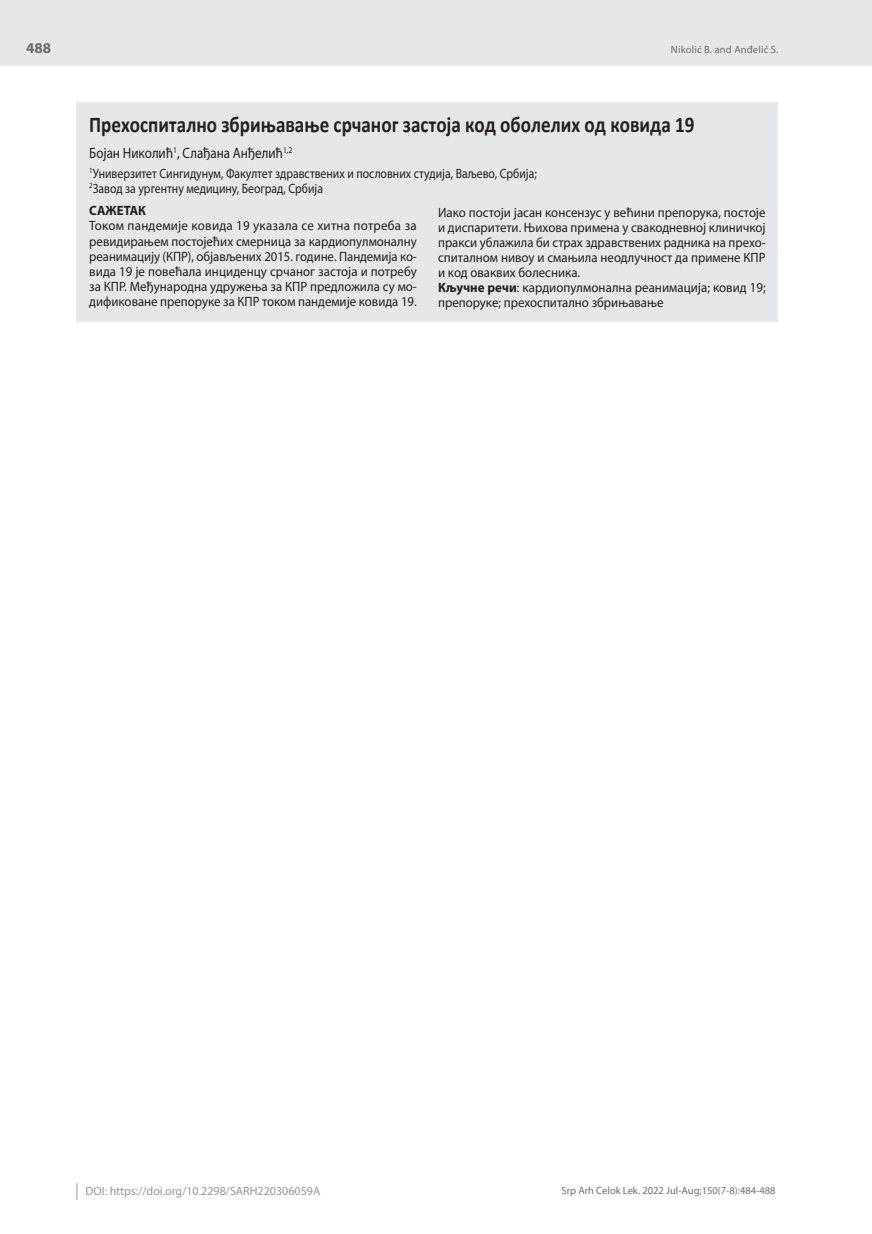
<style>
.page{position:relative;width:872px;height:1234px;background:#fff}
.page>*{position:absolute;margin:0;border:0;box-sizing:border-box;transform-origin:0 0}
.t1{font:700 22.5px "Calibri";color:#231f20;scale:.85 1}
.t2{font:15px "Myriad Pro";color:#231f20;scale:.87 1}
.t3{font:700 15px "Myriad Pro";color:#6c6d70}
.t4{font:13.5px/15px "Myriad Pro";color:#231f20;scale:.95 1}
.t5{font:13.5px/15px "Myriad Pro";color:#231f20;text-align:justify;scale:.96 1}
.t6{font:13.5px/15px "Myriad Pro";color:#231f20;scale:.87 1}
.t7{font:700 13.5px "Myriad Pro";color:#231f20;scale:.95 1}
.t8{font:12px "Myriad Pro";color:#939598}
.t9{font:10.5px "Myriad Pro";color:#6c6d70}
.s1{font-weight:700}
</style>
<div class="page">
<div style="left:0;top:0;width:872px;height:66px;background:#e6e7e9"></div>
<svg style="left:77px;top:1183px;width:1px;height:16px"></svg>
<div style="left:77px;top:102px;width:701px;height:219px;background:#e6e7e9"></div>
<p class="t3" style="left:26px;top:38px;width:26px">488</p>
<p class="t9" style="left:671px;top:43px;width:109px">Nikolić B. and Anđelić S.</p>
<h1 class="t1" style="left:89px;top:108px;width:713px">Прехоспитално збрињавање срчаног застоја код оболелих од ковида 19</h1>
<p class="t2" style="left:89px;top:144px;width:235px">Бојан Николић<sup>1</sup>, Слађана Анђелић<sup>1,2</sup></p>
<p class="t6" style="left:89px;top:165px;width:516px"><sup>1</sup>Универзитет Сингидунум, Факултет здравствених и пословних студија, Ваљевo, Србија;<br><sup>2</sup>Завод за ургентну медицину, Београд, Србија</p>
<p class="t7" style="left:89px;top:202px;width:61px">САЖЕТАК</p>
<p class="t5" style="left:89px;top:218px;width:343px">Током пандемије ковидa 19 указала се хитна потреба за ревидирањем постојећих смерница за кардиопулмоналну реанимацију (КПР), објављених 2015. године. Пандемија ко&shy;вида 19 је повећала инциденцу срчаног застоја и потребу за КПР. Међународна удружења за КПР предложила су мо&shy;дификоване препоруке за КПР током пандемије ковидa 19.</p>
<p class="t4" style="left:438px;top:204px;width:346px">Иако постоји јасан консензус у већини препорука, постоје и диспаритети. Њихова примена у свакодневној клиничкој пракси ублажила би страх здравствених радника на прехо&shy;спиталном нивоу и смањила неодлучност да примене КПР и код оваквих болесника.<br><span class="s1">Кључне речи</span>: кардиопулмонална реанимација; ковид 19; препоруке; прехоспитално збрињавање</p>
<p class="t8" style="left:86px;top:1183px;width:236px">DOI: https://doi.org/10.2298/SARH220306059A</p>
<p class="t9" style="left:561px;top:1184px;width:216px">Srp Arh Celok Lek. 2022 Jul-Aug;150(7-8):484-488</p>
</div>
